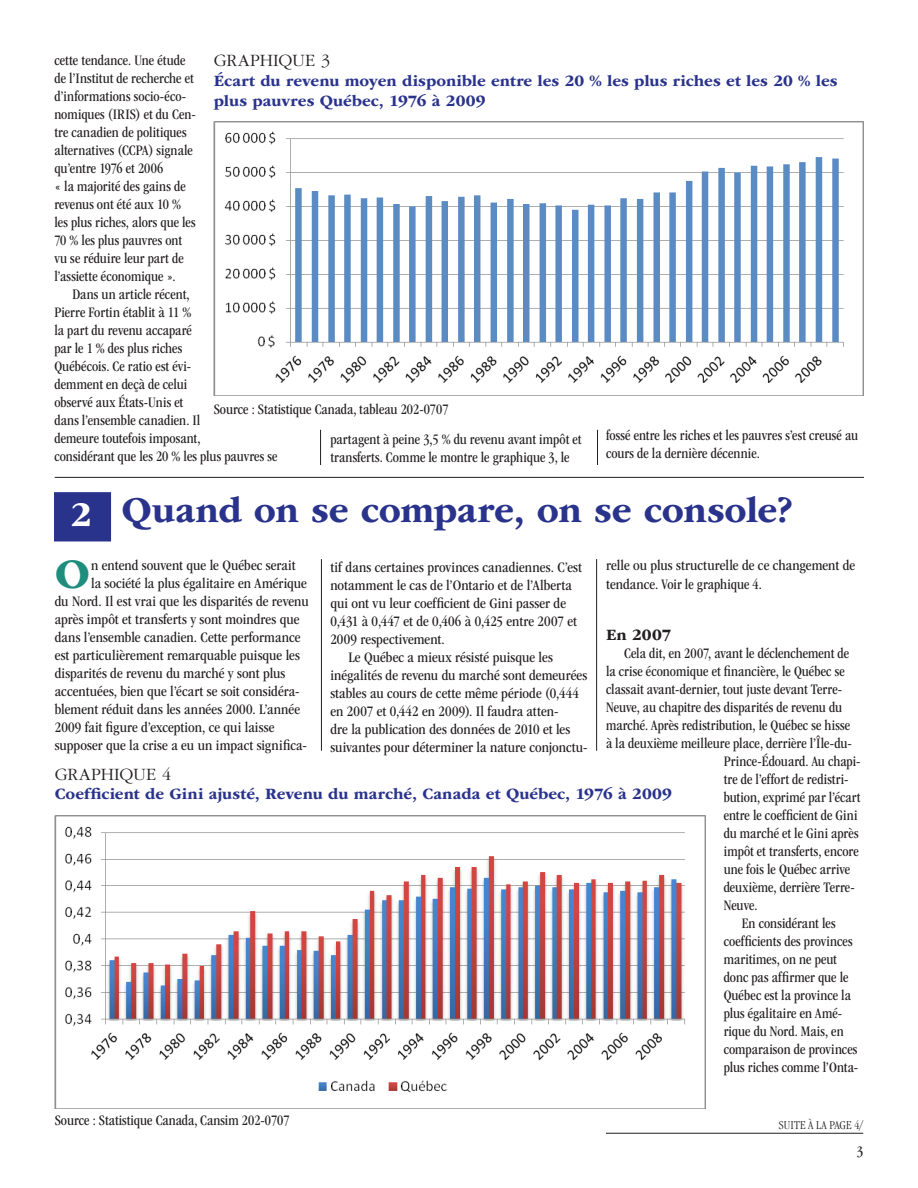
<style>
.page{position:relative;width:918px;height:1188px;background:#fff}
.page>*{position:absolute;margin:0;border:0;box-sizing:border-box;transform-origin:0 0}
.Lettrine{font:700 43.95px "ITC Garamond Std";color:#1f8d7d}
.Titre_Ultra{font:700 38.1px "ITC Garamond Std";letter-spacing:-.005em;color:#2a338c}
.Titre_Ultra-2{font:700 36px "ITC Garamond Std";color:#fff}
.Surtitre{font:300 18px "ITC Garamond Std";letter-spacing:-.005em;color:#231f20}
.Tableau_Titre{font:700 16.5px/19.8px "ITC Garamond Std";letter-spacing:.005em;color:#2a338c}
.Sous-titre{font:700 16.5px "ITC Garamond Std";letter-spacing:.005em;color:#231f20}
.Note_de_bas_de_page{font:condensed 15px/18px "ITC Garamond Std";color:#231f20}
.Lettrine-2{font:condensed 15px/18px "ITC Garamond Std";letter-spacing:.005em;color:#231f20}
.Suite_à_la_page{font:300 condensed 12.6px "ITC Garamond Std";letter-spacing:.01em;color:#231f20;scale:.96 1}
.s1{font-style:inherit}
</style>
<div class="page">
<div style="left:54px;top:492px;width:57px;height:49px;background:#2a338c"></div>
<hr style="left:606px;top:1133px;width:257px;height:1px;background:#231f20">
<img style="left:214px;top:121px;width:650px;height:275px">
<hr style="left:55px;top:477px;width:809px;height:1px;background:#231f20">
<img style="left:55px;top:815px;width:651px;height:294px">
<hr style="left:596px;top:559px;width:1px;height:192px;background:#231f20">
<hr style="left:321px;top:559px;width:1px;height:192px;background:#231f20">
<hr style="left:320px;top:430px;width:1px;height:35px;background:#231f20">
<hr style="left:597px;top:430px;width:1px;height:35px;background:#231f20">
<p class="Surtitre" style="left:214px;top:51px;width:118px">GRAPHIQUE 3</p>
<p class="Tableau_Titre" style="left:214px;top:71px;width:625px">Écart du revenu moyen disponible entre les 20 % les plus riches et les 20 % les plus pauvres Québec, 1976 à 2009</p>
<p class="Note_de_bas_de_page" style="left:54px;top:52px;width:143px">cette tendance. Une étude de l’Institut de recherche et d’informations socio-éco&shy;nomiques (IRIS) et du Cen&shy;tre canadien de politiques alternatives (CCPA) signale qu’entre 1976 et 2006<br>« la majorité des gains de revenus ont été aux 10 % les plus riches, alors que les<br>70 % les plus pauvres ont vu se réduire leur part de l’assiette économique ».</p>
<p class="Note_de_bas_de_page" style="left:54px;top:286px;width:225px;text-indent:18px">Dans un article récent,<br>Pierre Fortin établit à 11 %<br>la part du revenu accaparé<br>par le 1 % des plus riches<br>Québécois. Ce ratio est évi-<br>demment en deçà de celui<br>observé aux États-Unis et<br>dans l’ensemble canadien. Il<br>demeure toutefois imposant,<br>considérant que les 20 % les plus pauvres se</p>
<p class="Note_de_bas_de_page" style="left:214px;top:400px;width:236px">Source : Statistique Canada, tableau 202-0707</p>
<p class="Note_de_bas_de_page" style="left:330px;top:430px;width:253px">partagent à peine 3,5 % du revenu avant impôt et transferts. Comme le montre le graphique 3, le</p>
<p class="Note_de_bas_de_page" style="left:606px;top:427px;width:254px">fossé entre les riches et les pauvres s’est creusé au cours de la dernière décennie.</p>
<p class="Titre_Ultra-2" style="left:71px;top:494px;width:23px">2</p>
<p class="Titre_Ultra" style="left:121px;top:489px;width:673px">Quand on se compare, on se console?</p>
<p class="Lettrine" style="left:55px;top:549px;width:37px">O</p>
<p class="Lettrine-2" style="left:91px;top:556px;width:206px">n entend souvent que le Québec serait</p>
<p class="Lettrine-2" style="left:606px;top:555px;width:251px;line-height:19.5px">relle ou plus structurelle de ce changement de tendance. <span class="s1">Voir le graphique 4.</span></p>
<p class="Sous-titre" style="left:606px;top:626px;width:67px">En 2007</p>
<p class="Note_de_bas_de_page" style="left:624px;top:645px;width:227px">Cela dit, en 2007, avant le déclenchement de</p>
<p class="Note_de_bas_de_page" style="left:606px;top:663px;width:240px">la crise économique et financière, le Québec se</p>
<p class="Note_de_bas_de_page" style="left:606px;top:681px;width:238px">classait avant-dernier, tout juste devant Terre-</p>
<p class="Note_de_bas_de_page" style="left:606px;top:699px;width:238px">Neuve, au chapitre des disparités de revenu du</p>
<p class="Note_de_bas_de_page" style="left:606px;top:717px;width:246px">marché. Après redistribution, le Québec se hisse</p>
<p class="Note_de_bas_de_page" style="left:606px;top:735px;width:247px">à la deuxième meilleure place, derrière l’Île-du-</p>
<p class="Note_de_bas_de_page" style="left:724px;top:753px;width:138px">Prince-Édouard. Au chapi-</p>
<p class="Note_de_bas_de_page" style="left:724px;top:771px;width:126px">tre de l’effort de redistri-</p>
<p class="Note_de_bas_de_page" style="left:724px;top:789px;width:138px">bution, exprimé par l’écart</p>
<p class="Note_de_bas_de_page" style="left:724px;top:807px;width:135px">entre le coefficient de Gini</p>
<p class="Note_de_bas_de_page" style="left:724px;top:825px;width:136px">du marché et le Gini après</p>
<p class="Note_de_bas_de_page" style="left:724px;top:843px;width:137px">impôt et transferts, encore</p>
<p class="Note_de_bas_de_page" style="left:724px;top:861px;width:128px">une fois le Québec arrive</p>
<p class="Note_de_bas_de_page" style="left:724px;top:879px;width:133px">deuxième, derrière Terre-</p>
<p class="Note_de_bas_de_page" style="left:724px;top:897px;width:35px">Neuve.</p>
<p class="Note_de_bas_de_page" style="left:724px;top:915px;width:136px;text-indent:18px">En considérant les coefficients des provinces maritimes, on ne peut donc pas affirmer que le<br>Québec est la province la plus égalitaire en Amé&shy;rique du Nord. Mais, en comparaison de provinces plus riches comme l’Onta-</p>
<p class="Lettrine-2" style="left:330px;top:558px;width:253px">tif dans certaines provinces canadiennes. C’est notamment le cas de l’Ontario et de l’Alberta qui ont vu leur coefficient de Gini passer de 0,431 à 0,447 et de 0,406 à 0,425 entre 2007 et 2009 respectivement.</p>
<p class="Lettrine-2" style="left:330px;top:648px;width:259px;text-indent:18px">Le Québec a mieux résisté puisque les inégalités de revenu du marché sont demeurées stables au cours de cette même période (0,444 en 2007 et 0,442 en 2009). Il faudra atten-<br>dre la publication des données de 2010 et les suivantes pour déterminer la nature conjonctu-</p>
<p class="Lettrine-2" style="left:91px;top:574px;width:217px">la société la plus égalitaire en Amérique</p>
<p class="Lettrine-2" style="left:55px;top:592px;width:255px">du Nord. Il est vrai que les disparités de revenu</p>
<p class="Lettrine-2" style="left:55px;top:610px;width:246px">après impôt et transferts y sont moindres que</p>
<p class="Lettrine-2" style="left:55px;top:628px;width:247px">dans l’ensemble canadien. Cette performance</p>
<p class="Lettrine-2" style="left:55px;top:646px;width:247px">est particulièrement remarquable puisque les</p>
<p class="Lettrine-2" style="left:55px;top:664px;width:232px">disparités de revenu du marché y sont plus</p>
<p class="Lettrine-2" style="left:55px;top:682px;width:246px">accentuées, bien que l’écart se soit considéra-</p>
<p class="Lettrine-2" style="left:55px;top:700px;width:247px">blement réduit dans les années 2000. L’année</p>
<p class="Lettrine-2" style="left:55px;top:718px;width:221px">2009 fait figure d’exception, ce qui laisse</p>
<p class="Lettrine-2" style="left:55px;top:736px;width:254px">supposer que la crise a eu un impact significa-</p>
<p class="Surtitre" style="left:55px;top:764px;width:118px">GRAPHIQUE 4</p>
<p class="Tableau_Titre" style="left:55px;top:784px;width:619px">Coefficient de Gini ajusté, Revenu du marché, Canada et Québec, 1976 à 2009</p>
<p class="Note_de_bas_de_page" style="left:55px;top:1111px;width:236px">Source : Statistique Canada, Cansim 202-0707</p>
<p class="Suite_à_la_page" style="left:779px;top:1118px;width:89px">SUITE À LA PAGE 4/</p>
<p class="Lettrine-2" style="left:857px;top:1142px;width:8px">3</p>
</div>
